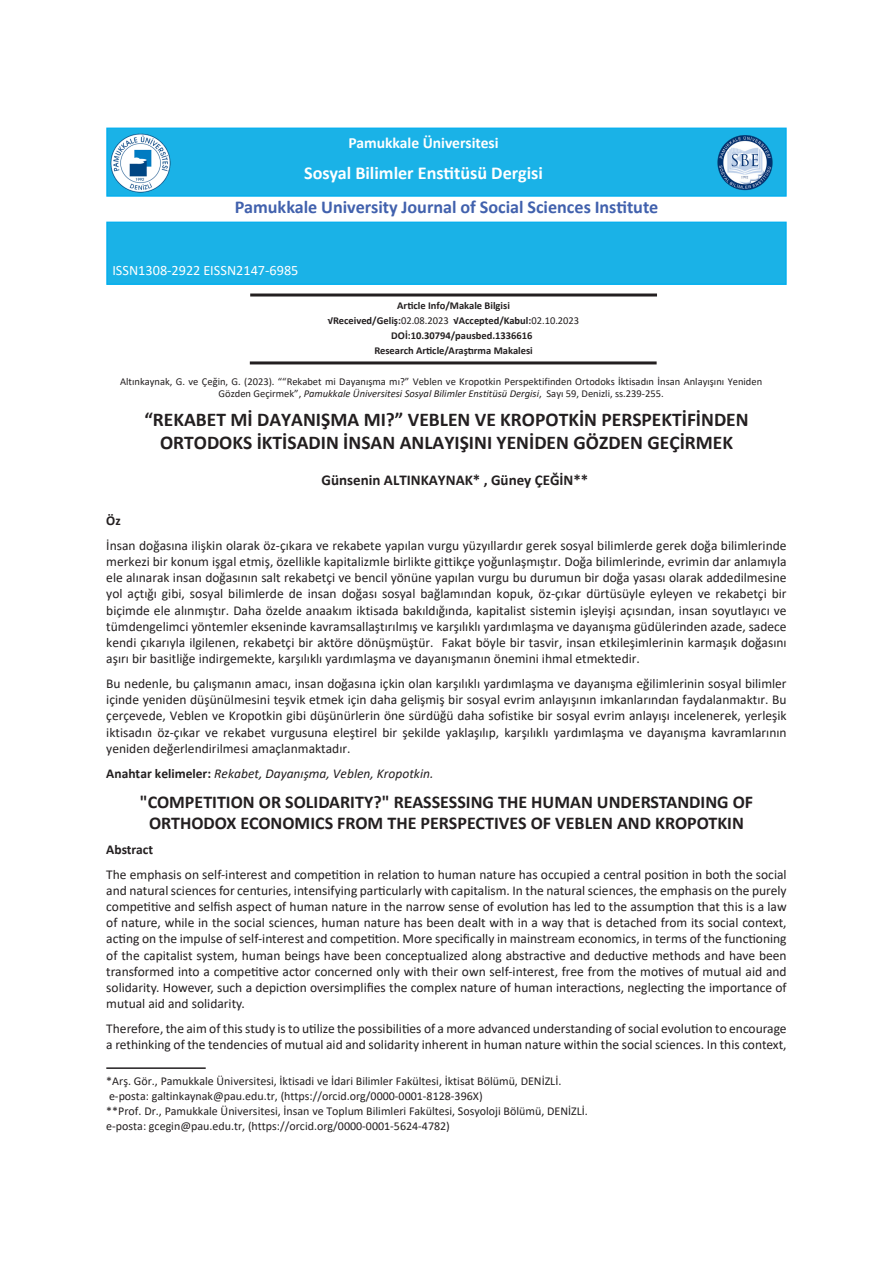
<style>
.page{position:relative;width:893px;height:1263px;background:#fff}
.page>*{position:absolute;margin:0;border:0;box-sizing:border-box;transform-origin:0 0}
.t1{font:700 19.5px/23.4px "Calibri";color:#231f20;text-align:center}
.t2{font:700 18.15px "Calibri";color:#4161ad}
.t3{font:700 18.15px "Calibri";color:#fff}
.t4{font:700 18px/21.6px "Calibri";color:#231f20;text-align:center}
.t5{font:700 15.6px "Calibri";color:#fff}
.t6{font:700 15px "Calibri";color:#231f20}
.t7{font:14.25px "Calibri";color:#fff}
.t8{font:13.5px/16.2px "Calibri";color:#231f20;text-align:justify}
.t9{font:italic 13.5px "Calibri";color:#231f20}
.t10{font:700 13.5px "Calibri";color:#231f20}
.t11{font:12px/15px "Calibri";color:#231f20}
.t12{font:10.5px/12px "Calibri";color:#231f20;text-align:center}
.t13{font:700 10.5px "Calibri";color:#231f20}
.s1{font-weight:400}
.s2{font-style:italic}
.s3{font-weight:700;font-style:normal}
</style>
<div class="page">
<hr style="left:250px;top:293px;width:407px;height:3px;background:#231f20">
<hr style="left:250px;top:361px;width:407px;height:3px;background:#231f20">
<div style="left:106px;top:222px;width:681px;height:63px;background:#1ab2e7;border:1px solid #00aeef"></div>
<div style="left:106px;top:128px;width:681px;height:69px;background:#1ab2e7;border:1px solid #00aeef"></div>
<img style="left:717px;top:135px;width:56px;height:56px">
<img style="left:111px;top:133px;width:59px;height:59px">
<hr style="left:106px;top:1067px;width:100px;height:2px;background:#231f20">
<p class="t5" style="left:348px;top:131px;width:152px">Pamukkale Üniversitesi</p>
<h2 class="t3" style="left:304px;top:160px;width:240px">Sosyal Bilimler Enstitüsü Dergisi</h2>
<h2 class="t2" style="left:235px;top:194px;width:425px">Pamukkale University Journal of Social Sciences Institute</h2>
<p class="t7" style="left:112px;top:260px;width:188px">ISSN1308-2922 EISSN2147-6985</p>
<p class="t13" style="left:397px;top:298px;width:114px">Article Info/Makale Bilgisi</p>
<p class="t13" style="left:328px;top:313px;width:253px">√Received/Geliş:<span class="s1">02.08.2023</span> √Accepted/Kabul:<span class="s1">02.10.2023</span></p>
<p class="t13" style="left:391px;top:328px;width:143px">DOİ:10.30794/pausbed.1336616</p>
<p class="t13" style="left:374px;top:343px;width:160px">Research Article/Araştırma Makalesi</p>
<p class="t12" style="left:120px;top:375px;width:644px">Altınkaynak, G. ve Çeğin, G. (2023). ““Rekabet mi Dayanışma mı?” Veblen ve Kropotkin Perspektifinden Ortodoks İktisadın İnsan Anlayışını Yeniden<br>Gözden Geçirmek”, <span class="s2">Pamukkale Üniversitesi Sosyal Bilimler Enstitüsü Dergisi</span>, Sayı 59, Denizli, ss.239-255.</p>
<h1 class="t1" style="left:144px;top:408px;width:606px">“REKABET Mİ DAYANIŞMA MI?” VEBLEN VE KROPOTKİN PERSPEKTİFİNDEN<br>ORTODOKS İKTİSADIN İNSAN ANLAYIŞINI YENİDEN GÖZDEN GEÇİRMEK</h1>
<p class="t6" style="left:322px;top:470px;width:268px">Günsenin ALTINKAYNAK* , Güney ÇEĞİN**</p>
<p class="t10" style="left:106px;top:511px;width:16px">Öz</p>
<p class="t8" style="left:106px;top:537px;width:682px">İnsan doğasına ilişkin olarak öz-çıkara ve rekabete yapılan vurgu yüzyıllardır gerek sosyal bilimlerde gerek doğa bilimlerinde merkezi bir konum işgal etmiş, özellikle kapitalizmle birlikte gittikçe yoğunlaşmıştır. Doğa bilimlerinde, evrimin dar anlamıyla ele alınarak insan doğasının salt rekabetçi ve bencil yönüne yapılan vurgu bu durumun bir doğa yasası olarak addedilmesine yol açtığı gibi, sosyal bilimlerde de insan doğası sosyal bağlamından kopuk, öz-çıkar dürtüsüyle eyleyen ve rekabetçi bir biçimde ele alınmıştır. Daha özelde anaakım iktisada bakıldığında, kapitalist sistemin işleyişi açısından, insan soyutlayıcı ve tümdengelimci yöntemler ekseninde kavramsallaştırılmış ve karşılıklı yardımlaşma ve dayanışma güdülerinden azade, sadece kendi çıkarıyla ilgilenen, rekabetçi bir aktöre dönüşmüştür. Fakat böyle bir tasvir, insan etkileşimlerinin karmaşık doğasını aşırı bir basitliğe indirgemekte, karşılıklı yardımlaşma ve dayanışmanın önemini ihmal etmektedir.</p>
<p class="t8" style="left:106px;top:675px;width:682px">Bu nedenle, bu çalışmanın amacı, insan doğasına içkin olan karşılıklı yardımlaşma ve dayanışma eğilimlerinin sosyal bilimler içinde yeniden düşünülmesini teşvik etmek için daha gelişmiş bir sosyal evrim anlayışının imkanlarından faydalanmaktır. Bu çerçevede, Veblen ve Kropotkin gibi düşünürlerin öne sürdüğü daha sofistike bir sosyal evrim anlayışı incelenerek, yerleşik iktisadın öz-çıkar ve rekabet vurgusuna eleştirel bir şekilde yaklaşılıp, karşılıklı yardımlaşma ve dayanışma kavramlarının yeniden değerlendirilmesi amaçlanmaktadır.</p>
<p class="t9" style="left:106px;top:764px;width:329px"><span class="s3">Anahtar kelimeler:</span> Rekabet, Dayanışma, Veblen, Kropotkin.</p>
<h3 class="t4" style="left:140px;top:791px;width:615px">"COMPETITION OR SOLIDARITY?" REASSESSING THE HUMAN UNDERSTANDING OF<br>ORTHODOX ECONOMICS FROM THE PERSPECTIVES OF VEBLEN AND KROPOTKIN</h3>
<p class="t10" style="left:106px;top:840px;width:48px">Abstract</p>
<p class="t8" style="left:106px;top:866px;width:682px">The emphasis on self-interest and competition in relation to human nature has occupied a central position in both the social and natural sciences for centuries, intensifying particularly with capitalism. In the natural sciences, the emphasis on the purely competitive and selfish aspect of human nature in the narrow sense of evolution has led to the assumption that this is a law of nature, while in the social sciences, human nature has been dealt with in a way that is detached from its social context, acting on the impulse of self-interest and competition. More specifically in mainstream economics, in terms of the functioning of the capitalist system, human beings have been conceptualized along abstractive and deductive methods and have been transformed into a competitive actor concerned only with their own self-interest, free from the motives of mutual aid and solidarity. However, such a depiction oversimplifies the complex nature of human interactions, neglecting the importance of mutual aid and solidarity.</p>
<p class="t8" style="left:106px;top:1020px;width:682px">Therefore, the aim of this study is to utilize the possibilities of a more advanced understanding of social evolution to encourage a rethinking of the tendencies of mutual aid and solidarity inherent in human nature within the social sciences. In this context,</p>
<p class="t11" style="left:106px;top:1073px;width:483px">*Arş. Gör., Pamukkale Üniversitesi, İktisadi ve İdari Bilimler Fakültesi, İktisat Bölümü, DENİZLİ. e-posta: galtinkaynak@pau.edu.tr, (https://orcid.org/0000-0001-8128-396X)<br>**Prof. Dr., Pamukkale Üniversitesi, İnsan ve Toplum Bilimleri Fakültesi, Sosyoloji Bölümü, DENİZLİ. e-posta: gcegin@pau.edu.tr, (https://orcid.org/0000-0001-5624-4782)</p>
</div>
